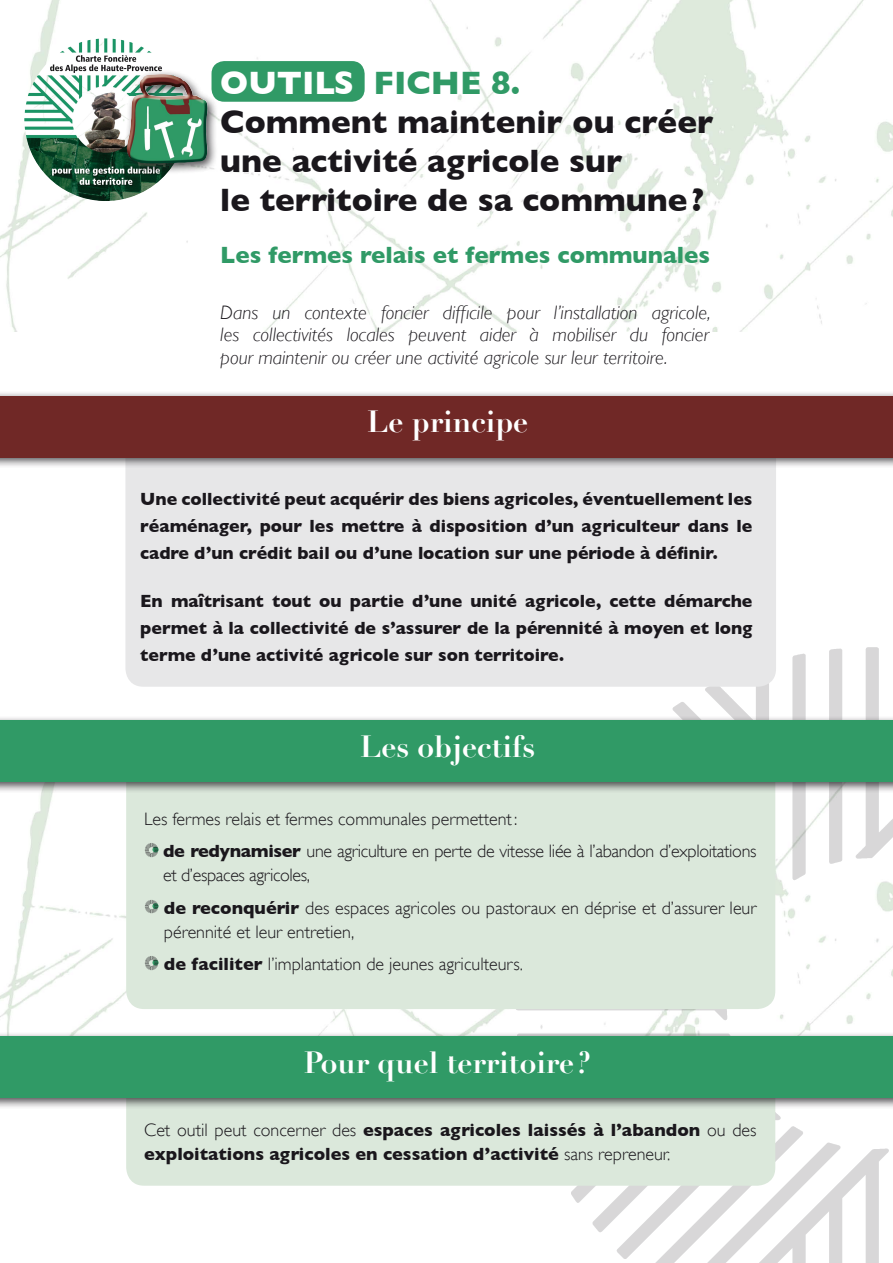
<style>
.page{position:relative;width:893px;height:1263px;background:#fff}
.page>*{position:absolute;margin:0;border:0;box-sizing:border-box;transform-origin:0 0}
.t1{font:700 33px/39px "Gill Sans";color:#1a171c}
.t2{font:700 30px "Didot";color:#fff}
.t3{font:700 24px "Gill Sans";color:#309a66}
.t4{font:italic 300 19.5px/22.5px "Gill Sans";color:#1a171c;text-align:justify}
.t5{font:700 18px/27px "Gill Sans";color:#1a171c;text-align:justify}
.t6{font:300 18px/32.5px "Gill Sans";color:#1a171c}
.t7{font:300 18px/32.5px "Gill Sans";letter-spacing:-.02em;color:#1a171c}
.s1{color:#fff}
.s2{color:#309a66}
.s3{font-weight:700}
.s4{font-weight:300}
</style>
<div class="page">
<img style="left:0;top:793px;width:470px;height:238px">
<img style="left:470px;top:647px;width:423px;height:616px">
<div style="left:126px;top:748px;width:649px;height:261px;background:#dbe8db;border-radius:18px"></div>
<div style="left:126px;top:1068px;width:649px;height:118px;background:#dbe8db;border-radius:18px"></div>
<div style="left:125px;top:438px;width:651px;height:249px;background:#e7e7e8;border-radius:18px"></div>
<img style="left:0;top:0;width:893px;height:332px">
<div style="left:212px;top:61px;width:153px;height:41px;background:#309a66;border-radius:13px"></div>
<div style="left:0;top:391px;width:893px;height:77px;background:#1a171c;opacity:.75"></div>
<div style="left:0;top:396px;width:893px;height:61px;background:#702826"></div>
<div style="left:0;top:715px;width:893px;height:78px;background:#1a171c;opacity:.75"></div>
<div style="left:0;top:721px;width:893px;height:61px;background:#309a66"></div>
<div style="left:0;top:1031px;width:893px;height:78px;background:#1a171c;opacity:.75"></div>
<div style="left:0;top:1037px;width:893px;height:61px;background:#309a66"></div>
<img style="left:24px;top:38px;width:163px;height:163px">
<img style="left:144px;top:843px;width:15px;height:14px">
<img style="left:145px;top:900px;width:14px;height:14px">
<img style="left:144px;top:956px;width:15px;height:14px">
<div style="left:121px;top:69px;width:97px;height:106px;background:#1a171c;opacity:.75"></div>
<img style="left:125px;top:74px;width:83px;height:90px">
<h1 class="t1" style="left:220px;top:63px;width:494px"><span class="s1">OUTILS</span> <span class="s2">Fiche 8.<br></span>Comment maintenir ou créer une activité agricole sur<br>le territoire de sa commune?</h1>
<h3 class="t3" style="left:220px;top:240px;width:491px">Les fermes relais et fermes communales</h3>
<p class="t4" style="left:220px;top:301px;width:492px">Dans un contexte foncier difficile pour l’installation agricole, les collectivités locales peuvent aider à mobiliser du foncier pour maintenir ou créer une activité agricole sur leur territoire.</p>
<h2 class="t2" style="left:367px;top:403px;width:163px">Le principe</h2>
<p class="t5" style="left:140px;top:485px;width:614px">Une collectivité peut acquérir des biens agricoles, éventuellement les réaménager, pour les mettre à disposition d’un agriculteur dans le cadre d’un crédit bail ou d’une location sur une période à définir.</p>
<p class="t5" style="left:140px;top:587px;width:614px">En maîtrisant tout ou partie d’une unité agricole, cette démarche permet à la collectivité de s’assurer de la pérennité à moyen et long terme d’une activité agricole sur son territoire.</p>
<h2 class="t2" style="left:360px;top:728px;width:177px">Les objectifs</h2>
<p class="t7" style="left:163px;top:802px;width:595px;text-indent:-19px">Les fermes relais et fermes communales permettent:<br><span class="s3">de redynamiser</span> une agriculture en perte de vitesse liée à l’abandon d’exploitations</p>
<p class="t6" style="left:163px;top:859px;width:595px">et d’espaces agricoles,<br><span class="s3">de reconquérir</span> des espaces agricoles ou pastoraux en déprise et d’assurer leur</p>
<p class="t6" style="left:164px;top:915px;width:360px">pérennité et leur entretien,<br><span class="s3">de faciliter</span> l’implantation de jeunes agriculteurs.</p>
<h2 class="t2" style="left:304px;top:1044px;width:289px">Pour quel territoire ?</h2>
<p class="t5" style="left:144px;top:1118px;width:614px;line-height:24px"><span class="s4">Cet outil peut concerner des</span> espaces agricoles laissés à l’abandon <span class="s4">ou des </span>exploitations agricoles en cessation d’activité <span class="s4">sans repreneur.</span></p>
</div>
